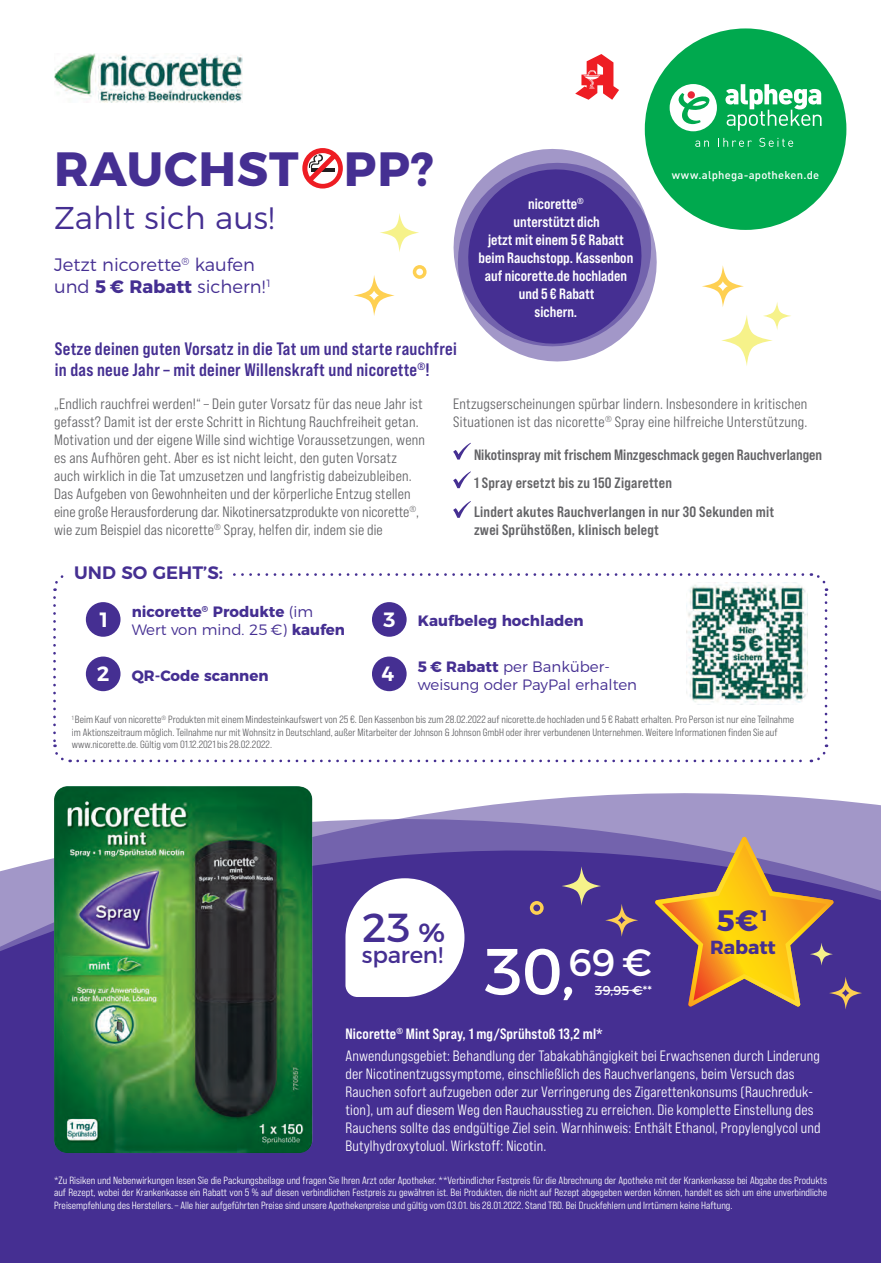
<style>
.page{position:relative;width:881px;height:1263px;background:#fff}
.page>*{position:absolute;margin:0;border:0;box-sizing:border-box;transform-origin:0 0}
.t1{font:65.55px "Montserrat";color:#fff}
.t2{font:700 48px "Montserrat";letter-spacing:.02em;color:#452f92}
.t3{font:40.5px "Montserrat";color:#452f92}
.t4{font:300 31.5px "Montserrat";color:#452f92}
.t5{font:700 29.55px "Montserrat";color:#452f92}
.t6{font:22.8px "Montserrat";letter-spacing:-.01em;color:#452f92}
.t7{font:600 20.7px "Montserrat";color:#fff}
.t8{font:700 18.9px "Montserrat";color:#452f92}
.t9{font:18px/21.6px "Bebas Neue Pro Sm E Bd";letter-spacing:.015em;color:#452f92}
.t10{font:300 18px/22.5px "Montserrat";color:#452f92}
.t11{font:600 18px "Montserrat";color:#452f92}
.t12{font:15px/18px "Bebas Neue Pro Sm E Md";letter-spacing:.015em;color:#636366}
.t13{font:15px/18px "Bebas Neue Pro Sm E Md";letter-spacing:.01em;color:#fff}
.t14{font:15px/28.7px "Bebas Neue Pro Sm E Bd";letter-spacing:.015em;color:#636366}
.t15{font:15px/18px "Bebas Neue Pro Sm E Bd";color:#fff;text-align:center}
.t16{font:700 15px/18px "Montserrat";color:#452f92}
.t17{font:300 15px/18px "Montserrat";color:#452f92}
.t18{font:12.9px "Montserrat";color:#fff}
.t19{font:500 11.25px "DIN Pro";letter-spacing:.02em;color:#fff}
.t20{font:10.5px/12.6px "Bebas Neue Pro Sm E Md";color:#fff;text-align:justify}
.t21{font:10.5px/12.6px "Bebas Neue Pro Sm E Md";color:#636366}
.s1{font-weight:700}
.s2{font-weight:300}
.s3{font-weight:600;font-size:26.4px}
</style>
<div class="page">
<svg style="left:453px;top:443px;width:18px;height:17px"></svg>
<svg style="left:453px;top:471px;width:18px;height:17px"></svg>
<svg style="left:453px;top:501px;width:18px;height:17px"></svg>
<svg style="left:0;top:793px;width:880px;height:470px;background:#54409b"></svg>
<img style="left:54px;top:54px;width:189px;height:48px">
<img style="left:54px;top:786px;width:258px;height:367px">
<svg style="left:529px;top:901px;width:14px;height:14px"></svg>
<svg style="left:561px;top:866px;width:77px;height:71px;background:#56408f"></svg>
<svg style="left:654px;top:837px;width:207px;height:172px;background:#9c7769"></svg>
<svg style="left:53px;top:597px;width:18px;height:166px"></svg>
<svg style="left:78px;top:744px;width:750px;height:18px"></svg>
<svg style="left:810px;top:573px;width:17px;height:165px"></svg>
<svg style="left:53px;top:573px;width:749px;height:18px"></svg>
<div style="left:65px;top:561px;width:167px;height:17px;background:#fff"></div>
<div style="left:86px;top:602px;width:34px;height:35px;background:#452f92;border-radius:50%"></div>
<div style="left:86px;top:656px;width:34px;height:35px;background:#452f92;border-radius:50%"></div>
<div style="left:372px;top:602px;width:34px;height:35px;background:#452f92;border-radius:50%"></div>
<div style="left:372px;top:656px;width:34px;height:35px;background:#452f92;border-radius:50%"></div>
<img style="left:685px;top:583px;width:122px;height:120px">
<svg style="left:412px;top:265px;width:14px;height:14px"></svg>
<svg style="left:353px;top:275px;width:41px;height:41px"></svg>
<svg style="left:380px;top:213px;width:39px;height:39px"></svg>
<svg style="left:702px;top:265px;width:89px;height:101px"></svg>
<svg style="left:453px;top:149px;width:204px;height:213px;fill:#452f92"></svg>
<svg style="left:302px;top:148px;width:41px;height:41px"></svg>
<svg style="left:345px;top:878px;width:119px;height:119px"></svg>
<hr style="left:594px;top:990px;width:48px;height:1px;background:#fff">
<div style="left:644px;top:28px;width:202px;height:202px;background:#00a94e;border-radius:50%"></div>
<svg style="left:669px;top:84px;width:47px;height:47px"></svg>
<div style="left:687px;top:91px;width:7px;height:8px;background:#e92739;border-radius:50%"></div>
<svg style="left:725px;top:84px;width:96px;height:47px"></svg>
<svg style="left:695px;top:141px;width:13px;height:6px"></svg>
<svg style="left:718px;top:138px;width:33px;height:9px"></svg>
<svg style="left:759px;top:138px;width:33px;height:9px"></svg>
<svg style="left:575px;top:54px;width:43px;height:46px"></svg>
<h2 class="t2" style="left:54px;top:129px;width:381px">RAUCHST PP?</h2>
<h3 class="t4" style="left:54px;top:193px;width:222px">Zahlt sich aus!</h3>
<p class="t10" style="left:54px;top:252px;width:219px">Jetzt nicorette<sup>®</sup> kaufen und <span class="s1">5 € Rabatt</span> sichern!<sup>1</sup></p>
<p class="t9" style="left:55px;top:337px;width:403px">Setze deinen guten Vorsatz in die Tat um und starte rauchfrei in das neue Jahr – mit deiner Willenskraft und nicorette<sup>®</sup>!</p>
<p class="t15" style="left:478px;top:194px;width:156px">nicorette<sup>®<br></sup>unterstützt dich<br>jetzt mit einem 5 € Rabatt beim Rauchstopp. Kassenbon auf nicorette.de hochladen und 5 € Rabatt<br>sichern.</p>
<p class="t19" style="left:671px;top:166px;width:149px">www.alphega-apotheken.de</p>
<p class="t12" style="left:54px;top:394px;width:372px">„Endlich rauchfrei werden!“ – Dein guter Vorsatz für das neue Jahr ist gefasst? Damit ist der erste Schritt in Richtung Rauchfreiheit getan.<br>Motivation und der eigene Wille sind wichtige Voraussetzungen, wenn es ans Aufhören geht. Aber es ist nicht leicht, den guten Vorsatz auch wirklich in die Tat umzusetzen und langfristig dabeizubleiben.<br>Das Aufgeben von Gewohnheiten und der körperliche Entzug stellen eine große Herausforderung dar. Nikotinersatzprodukte von nicorette<sup>®</sup>, wie zum Beispiel das nicorette<sup>®</sup> Spray, helfen dir, indem sie die</p>
<p class="t12" style="left:453px;top:394px;width:355px">Entzugserscheinungen spürbar lindern. Insbesondere in kritischen<br>Situationen ist das nicorette<sup>®</sup> Spray eine hilfreiche Unterstützung.</p>
<p class="t14" style="left:474px;top:440px;width:349px">Nikotinspray mit frischem Minzgeschmack gegen Rauchverlangen<br>1 Spray ersetzt bis zu 150 Zigaretten<br>Lindert akutes Rauchverlangen in nur 30 Sekunden mit</p>
<p class="t14" style="left:474px;top:515px;width:186px">zwei Sprühstößen, klinisch belegt</p>
<p class="t11" style="left:74px;top:557px;width:150px">UND SO GEHT’S:</p>
<p class="t16" style="left:132px;top:601px;width:214px">nicorette<sup>®</sup> Produkte <span class="s2">(im<br>Wert von mind. 25 €)</span> kaufen</p>
<p class="t16" style="left:132px;top:665px;width:138px">QR-Code scannen</p>
<p class="t17" style="left:417px;top:656px;width:221px"><span class="s1">5 € Rabatt</span> per Banküber&shy;weisung oder PayPal erhalten</p>
<h3 class="t7" style="left:98px;top:602px;width:14px">1</h3>
<h3 class="t7" style="left:383px;top:603px;width:14px">3</h3>
<h3 class="t7" style="left:381px;top:657px;width:14px">4</h3>
<p class="t16" style="left:417px;top:610px;width:167px">Kaufbeleg hochladen</p>
<h3 class="t7" style="left:97px;top:657px;width:14px">2</h3>
<p class="t21" style="left:72px;top:713px;width:723px"><sup>1</sup> Beim Kauf von nicorette<sup>®</sup> Produkten mit einem Mindesteinkaufswert von 25 €. Den Kassenbon bis zum 28.02.2022 auf nicorette.de hochladen und 5 € Rabatt erhalten. Pro Person ist nur eine Teilnahme im Aktionszeitraum möglich. Teilnahme nur mit Wohnsitz in Deutschland, außer Mitarbeiter der Johnson &amp; Johnson GmbH oder ihrer verbundenen Unternehmen. Weitere Informationen finden Sie auf www.nicorette.de. Gültig vom 01.12.2021 bis 28.02.2022.</p>
<h3 class="t3" style="left:362px;top:895px;width:85px">23 <span class="s3">%</span></h3>
<h3 class="t6" style="left:362px;top:936px;width:82px">sparen!</h3>
<h1 class="t1" style="left:483px;top:919px;width:170px">30,<sup>69</sup> <sup>€</sup></h1>
<p class="t18" style="left:594px;top:980px;width:58px">39,95 €**</p>
<h3 class="t5" style="left:716px;top:896px;width:53px">5€<sup>1</sup></h3>
<p class="t8" style="left:709px;top:931px;width:67px">Rabatt</p>
<p class="t15" style="left:345px;top:1024px;width:259px">Nicorette<sup>®</sup> Mint Spray, 1 mg/Sprühstoß 13,2 ml*</p>
<p class="t13" style="left:345px;top:1047px;width:476px">Anwendungsgebiet: Behandlung der Tabakabhängigkeit bei Erwachsenen durch Linderung der Nicotinentzugssymptome, einschließlich des Rauchverlangens, beim Versuch das Rauchen sofort aufzugeben oder zur Verringerung des Zigarettenkonsums (Rauchreduk&shy;tion), um auf diesem Weg den Rauchausstieg zu erreichen. Die komplette Einstellung des Rauchens sollte das endgültige Ziel sein. Warnhinweis: Enthält Ethanol, Propylenglycol und Butylhydroxytoluol. Wirkstoff: Nicotin.</p>
<p class="t20" style="left:54px;top:1174px;width:774px">*Zu Risiken und Nebenwirkungen lesen Sie die Packungsbeilage und fragen Sie Ihren Arzt oder Apotheker. **Verbindlicher Festpreis für die Abrechnung der Apotheke mit der Krankenkasse bei Abgabe des Produkts auf Rezept, wobei der Krankenkasse ein Rabatt von 5 % auf diesen verbindlichen Festpreis zu gewähren ist. Bei Produkten, die nicht auf Rezept abgegeben werden können, handelt es sich um eine unverbindliche Preisempfehlung des Herstellers. – Alle hier aufgeführten Preise sind unsere Apothekenpreise und gültig vom 03.01. bis 28.01.2022. Stand TBD. Bei Druckfehlern und Irrtümern keine Haftung.</p>
</div>
